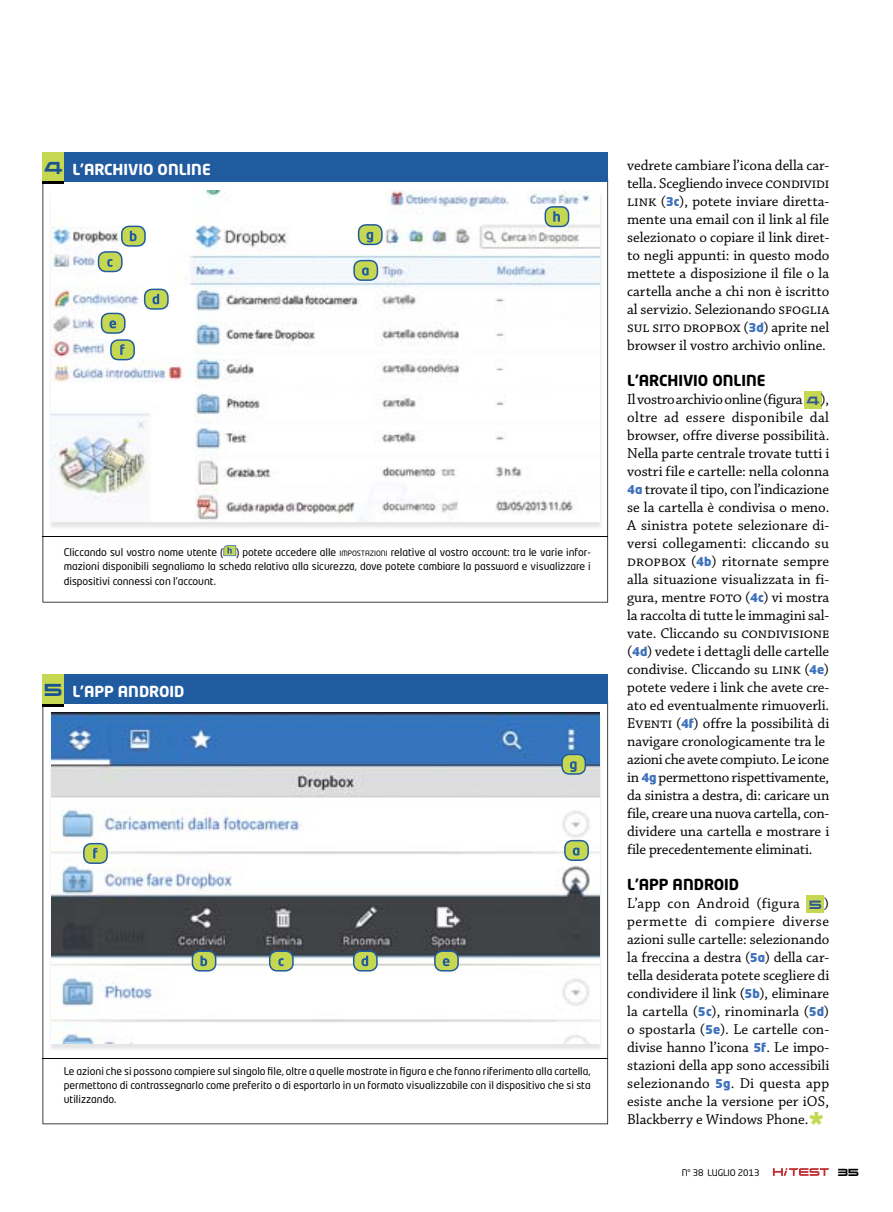
<style>
.page{position:relative;width:893px;height:1212px;background:#fff}
.page>*{position:absolute;margin:0;border:0;box-sizing:border-box;transform-origin:0 0}
.t1{font:15px/18px "Chaparral Pro";letter-spacing:-.005em;color:#000;text-align:justify}
.t2{font:700 15px "Neo Tech Pro";color:#fff}
.t3{font:700 15px "Neo Tech Pro";color:#000}
.t4{font:10.5px/14.2px "Neo Tech Pro";color:#000;text-align:justify}
.t5{font:9px "Neo Tech Pro";letter-spacing:-.01em;color:#000}
.t6{font:9px "Korataki";color:#000}
.s1{font-family:"Korataki";font-weight:400;font-size:15.15px;color:#1b5292}
.s2{font-size:7.35px}
.s3{font-family:"Neo Tech Pro";font-weight:900;font-size:12px;color:#3f72bc}
.s4{font-family:"Korataki";font-size:10.5px;color:#305697}
.s5{font-family:"Korataki";font-size:30px;color:#c6d851}
</style>
<div class="page">
<svg style="left:773px;top:1168px;width:56px;height:8px"></svg>
<div style="left:804px;top:392px;width:17px;height:17px;background:#c6d851"></div>
<div style="left:807px;top:896px;width:17px;height:17px;background:#c6d851"></div>
<svg style="left:43px;top:182px;width:565px;height:420px"></svg>
<div style="left:43px;top:152px;width:565px;height:30px;background:#205a9f"></div>
<svg style="left:223px;top:545px;width:13px;height:11px"></svg>
<div style="left:43px;top:152px;width:21px;height:30px;background:#c6d851"></div>
<hr style="left:43px;top:182px;width:21px;height:2px;background:#000">
<hr style="left:43px;top:537px;width:565px;height:1px;background:#000">
<img style="left:49px;top:192px;width:553px;height:336px">
<img style="left:51px;top:190px;width:549px;height:332px">
<svg style="left:353px;top:260px;width:25px;height:21px"></svg>
<svg style="left:545px;top:206px;width:24px;height:21px"></svg>
<svg style="left:358px;top:224px;width:25px;height:21px"></svg>
<svg style="left:101px;top:313px;width:34px;height:47px"></svg>
<svg style="left:144px;top:289px;width:25px;height:21px"></svg>
<svg style="left:98px;top:226px;width:48px;height:46px"></svg>
<svg style="left:43px;top:704px;width:565px;height:420px"></svg>
<div style="left:43px;top:674px;width:565px;height:30px;background:#205a9f"></div>
<div style="left:43px;top:674px;width:21px;height:30px;background:#c6d851"></div>
<hr style="left:43px;top:704px;width:21px;height:2px;background:#000">
<hr style="left:43px;top:1058px;width:565px;height:1px;background:#000">
<img style="left:49px;top:714px;width:553px;height:336px">
<img style="left:51px;top:712px;width:549px;height:331px">
<svg style="left:564px;top:840px;width:25px;height:21px"></svg>
<svg style="left:561px;top:754px;width:25px;height:21px"></svg>
<svg style="left:83px;top:843px;width:25px;height:21px"></svg>
<svg style="left:434px;top:950px;width:25px;height:21px"></svg>
<svg style="left:353px;top:950px;width:25px;height:21px"></svg>
<svg style="left:269px;top:950px;width:25px;height:21px"></svg>
<svg style="left:192px;top:950px;width:24px;height:21px"></svg>
<p class="t2" style="left:44px;top:160px;width:168px"><span class="s1">4</span> L’ARCHIVIO ONLINE</p>
<p class="t4" style="left:64px;top:545px;width:529px">Cliccando sul vostro nome utente ( ) potete accedere alle <span class="s2">IMPOSTAZIONI</span> relative al vostro account: tra le varie infor&shy;mazioni disponibili segnaliamo la scheda relativa alla sicurezza, dove potete cambiare la password e visualizzare i dispositivi connessi con l’account.</p>
<p class="t2" style="left:44px;top:682px;width:142px"><span class="s1">5</span> L’APP ANDROID</p>
<p class="t4" style="left:64px;top:1064px;width:528px">Le azioni che si possono compiere sul singolo file, oltre a quelle mostrate in figura e che fanno riferimento alla cartella, permettono di contrassegnarlo come preferito o di esportarlo in un formato visualizzabile con il dispositivo che si sta utilizzando.</p>
<p class="t1" style="left:627px;top:157px;width:204px">vedrete cambiare l’icona della car&shy;tella. Scegliendo invece condividi link (<span class="s3">3c</span>), potete inviare diretta&shy;mente una email con il link al file selezionato o copiare il link diret&shy;to negli appunti: in questo modo mettete a disposizione il file o la cartella anche a chi non è iscritto al servizio. Selezionando sfoglia sul sito dropbox (<span class="s3">3d</span>) aprite nel browser il vostro archivio online.</p>
<p class="t3" style="left:627px;top:371px;width:140px">L’ARCHIVIO ONLINE</p>
<p class="t1" style="left:627px;top:391px;width:204px;text-align:left">Il vostro archivio online (figura <span class="s4">4</span> ), oltre ad essere disponibile dal browser, offre diverse possibilità.<br>Nella parte centrale trovate tutti i vostri file e cartelle: nella colonna <span class="s3">4a</span> trovate il tipo, con l’indicazione se la cartella è condivisa o meno.<br>A sinistra potete selezionare di&shy;versi collegamenti: cliccando su dropbox (<span class="s3">4b</span>) ritornate sempre alla situazione visualizzata in fi&shy;gura, mentre foto (<span class="s3">4c</span>) vi mostra la raccolta di tutte le immagini sal&shy;vate. Cliccando su condivisione (<span class="s3">4d</span>) vedete i dettagli delle cartelle condivise. Cliccando su link (<span class="s3">4e</span>) potete vedere i link che avete cre&shy;ato ed eventualmente rimuoverli.<br>Eventi (<span class="s3">4f</span>) offre la possibilità di navigare cronologicamente tra le azioni che avete compiuto. Le icone in <span class="s3">4g</span> permettono rispettivamente, da sinistra a destra, di: caricare un file, creare una nuova cartella, con&shy;dividere una cartella e mostrare i file precedentemente eliminati.</p>
<p class="t3" style="left:627px;top:875px;width:113px">L’APP ANDROID</p>
<p class="t1" style="left:627px;top:895px;width:204px">L’app con Android (figura <span class="s4">5</span> ) permette di compiere diverse azioni sulle cartelle: selezionando la freccina a destra (<span class="s3">5a</span>) della car&shy;tella desiderata potete scegliere di condividere il link (<span class="s3">5b</span>), eliminare la cartella (<span class="s3">5c</span>), rinominarla (<span class="s3">5d</span>) o spostarla (<span class="s3">5e</span>). Le cartelle con&shy;divise hanno l’icona <span class="s3">5f</span>. Le impo&shy;stazioni della app sono accessibili selezionando <span class="s3">5g</span>. Di questa app esiste anche la versione per iOS, Blackberry e Windows Phone.<span class="s5">*</span></p>
<p class="t5" style="left:682px;top:1167px;width:79px">N° 38 LUGLIO 2013</p>
<p class="t6" style="left:838px;top:1167px;width:23px">35</p>
</div>
